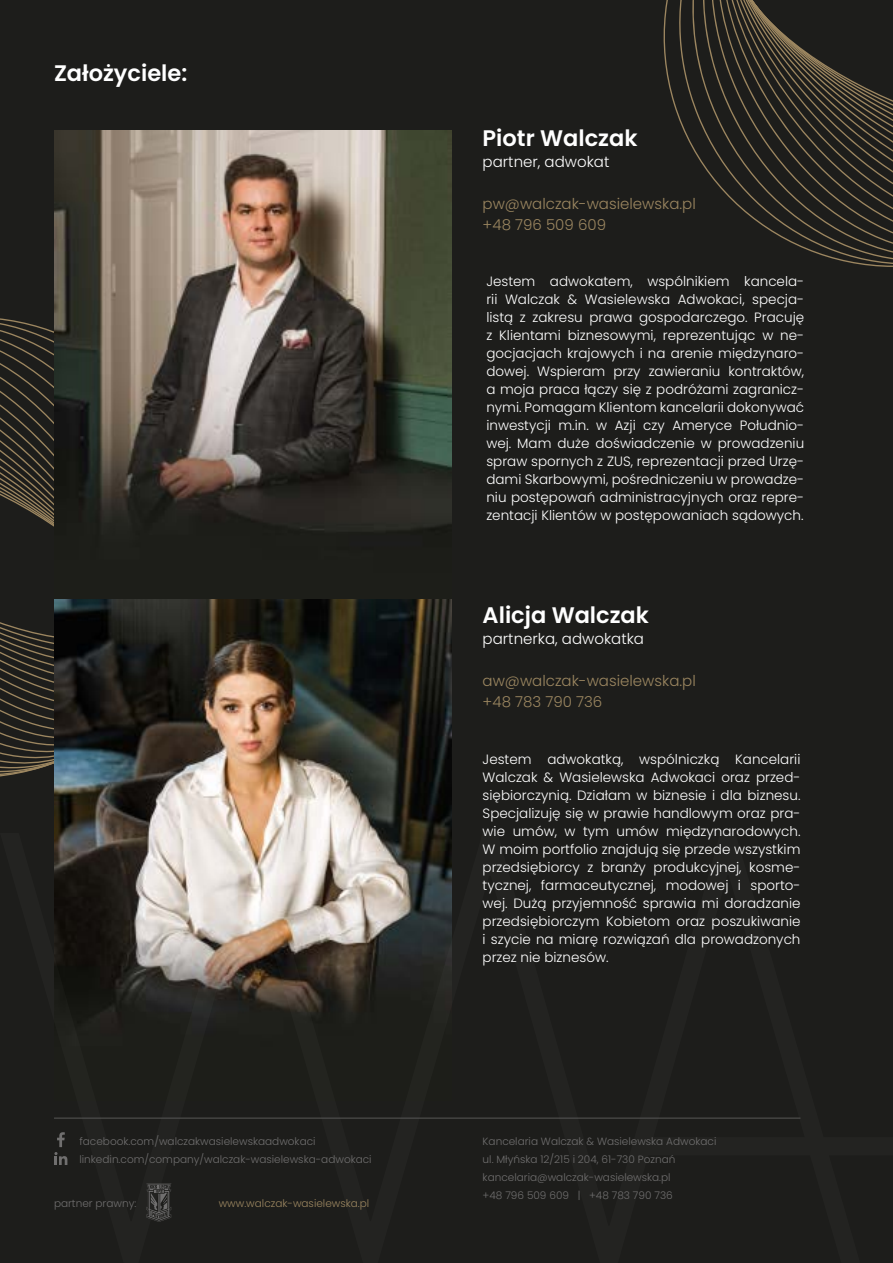
<style>
.page{position:relative;width:893px;height:1263px;background:#1d1d1b}
.page>*{position:absolute;margin:0;border:0;box-sizing:border-box;transform-origin:0 0}
.t1{font:600 22.5px "Poppins";color:#fff}
.t2{font:300 15px/21px "Poppins";color:#9b8660}
.t3{font:300 15px "Poppins";color:#fff}
.t4{font:300 13.5px/18px "Poppins";color:#fff;text-align:justify}
.t5{font:300 10.5px/18px "Poppins";color:#706f6f}
.t6{font:300 10.5px "Poppins";color:#9b8660}
</style>
<div class="page">
<svg style="left:0;top:318px;width:54px;height:459px"></svg>
<img style="left:54px;top:131px;width:398px;height:469px">
<img style="left:54px;top:600px;width:398px;height:233px">
<svg style="left:54px;top:833px;width:747px;height:384px"></svg>
<svg style="left:146px;top:1183px;width:25px;height:39px"></svg>
<svg style="left:54px;top:1132px;width:13px;height:33px"></svg>
<hr style="left:54px;top:1118px;width:746px;height:1px;background:#575756">
<svg style="left:663px;top:0;width:230px;height:267px"></svg>
<h1 class="t1" style="left:54px;top:60px;width:135px">Założyciele:</h1>
<p class="t5" style="left:79px;top:1132px;width:294px">facebook.com/walczakwasielewskaadwokaci linkedin.com/company/walczak-wasielewska-adwokaci</p>
<p class="t5" style="left:54px;top:1194px;width:84px">partner prawny:</p>
<p class="t6" style="left:219px;top:1197px;width:152px">www.walczak-wasielewska.pl</p>
<h1 class="t1" style="left:483px;top:125px;width:156px">Piotr Walczak</h1>
<p class="t3" style="left:483px;top:153px;width:128px">partner, adwokat</p>
<p class="t2" style="left:483px;top:193px;width:215px">pw@walczak-wasielewska.pl +48 796 509 609</p>
<p class="t4" style="left:486px;top:273px;width:319px">Jestem adwokatem, wspólnikiem kancela&shy;rii Walczak &amp; Wasielewska Adwokaci, specja&shy;listą z zakresu prawa gospodarczego. Pracuję z Klientami biznesowymi, reprezentując w ne&shy;gocjacjach krajowych i na arenie międzynaro&shy;dowej. Wspieram przy zawieraniu kontraktów, a moja praca łączy się z podróżami zagranicz&shy;nymi. Pomagam Klientom kancelarii dokonywać inwestycji m.in. w Azji czy Ameryce Południo&shy;wej. Mam duże doświadczenie w prowadzeniu spraw spornych z ZUS, reprezentacji przed Urzę&shy;dami Skarbowymi, pośredniczeniu w prowadze&shy;niu postępowań administracyjnych oraz repre&shy;zentacji Klientów w postępowaniach sądowych.</p>
<h1 class="t1" style="left:483px;top:602px;width:168px">Alicja Walczak</h1>
<p class="t3" style="left:483px;top:630px;width:163px">partnerka, adwokatka</p>
<p class="t2" style="left:483px;top:670px;width:215px">aw@walczak-wasielewska.pl +48 783 790 736</p>
<p class="t4" style="left:483px;top:750px;width:319px">Jestem adwokatką, wspólniczką Kancelarii Walczak &amp; Wasielewska Adwokaci oraz przed&shy;siębiorczynią. Działam w biznesie i dla biznesu.<br>Specjalizuję się w prawie handlowym oraz pra&shy;wie umów, w tym umów międzynarodowych.<br>W moim portfolio znajdują się przede wszystkim przedsiębiorcy z branży produkcyjnej, kosme&shy;tycznej, farmaceutycznej, modowej i sporto&shy;wej. Dużą przyjemność sprawia mi doradzanie przedsiębiorczym Kobietom oraz poszukiwanie i szycie na miarę rozwiązań dla prowadzonych przez nie biznesów.</p>
<p class="t5" style="left:483px;top:1132px;width:235px">Kancelaria Walczak &amp; Wasielewska Adwokaci ul. Młyńska 12/215 i 204, 61-730 Poznań kancelaria@walczak-wasielewska.pl<br>+48 796 509 609 | +48 783 790 736</p>
</div>
